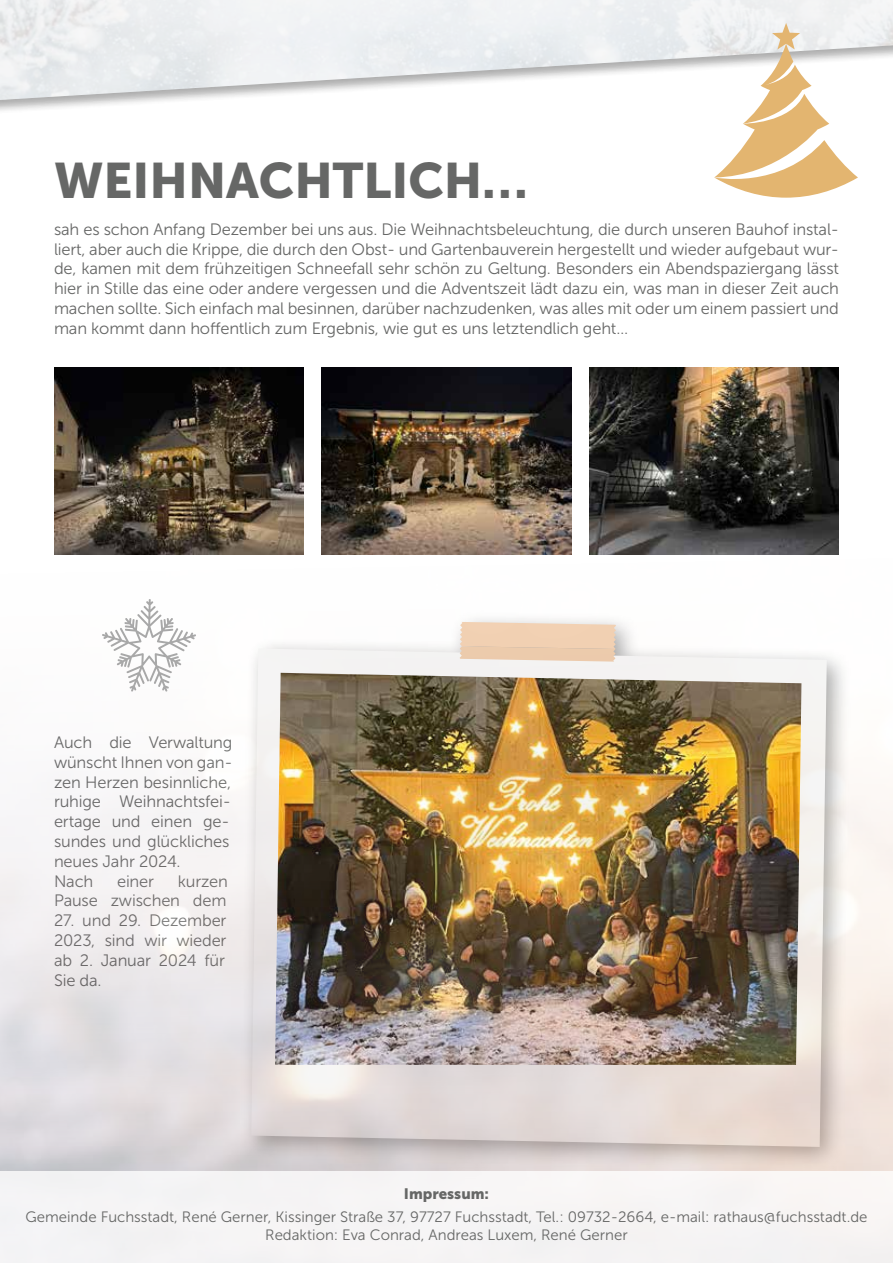
<style>
.page{position:relative;width:893px;height:1263px;background:#fff}
.page>*{position:absolute;margin:0;border:0;box-sizing:border-box;transform-origin:0 0}
.t1{font:49.5px "Museo Sans 900";color:#666766}
.t2{font:16.5px/19.8px "Museo Sans 300";letter-spacing:-.01em;color:#666766;text-align:justify}
.t3{font:15px/18px "Museo Sans 300";color:#666766;text-align:center}
.t4{font:15px "Museo Sans 900";color:#666766}
</style>
<div class="page">
<img style="left:54px;top:368px;width:250px;height:187px">
<img style="left:322px;top:368px;width:249px;height:187px">
<img style="left:589px;top:368px;width:250px;height:187px">
<img style="left:0;top:618px;width:893px;height:553px">
<div style="left:0;top:1171px;width:893px;height:92px;background:#f5f4f4"></div>
<div style="left:0;top:0;width:893px;height:116px;background:#000;opacity:.4"></div>
<img style="left:0;top:0;width:893px;height:102px">
<svg style="left:714px;top:23px;width:144px;height:175px"></svg>
<svg style="left:102px;top:599px;width:95px;height:93px"></svg>
<h1 class="t1" style="left:54px;top:152px;width:475px">WEIHNACHTLICH…</h1>
<p class="t2" style="left:54px;top:219px;width:786px">sah es schon Anfang Dezember bei uns aus. Die Weihnachtsbeleuchtung, die durch unseren Bauhof instal&shy;liert, aber auch die Krippe, die durch den Obst- und Gartenbauverein hergestellt und wieder aufgebaut wur&shy;de, kamen mit dem frühzeitigen Schneefall sehr schön zu Geltung. Besonders ein Abendspaziergang lässt hier in Stille das eine oder andere vergessen und die Adventszeit lädt dazu ein, was man in dieser Zeit auch machen sollte. Sich einfach mal besinnen, darüber nachzudenken, was alles mit oder um einem passiert und man kommt dann hoffentlich zum Ergebnis, wie gut es uns letztendlich geht…</p>
<p class="t2" style="left:54px;top:732px;width:180px;text-align:left">Auch die Verwaltung wünscht Ihnen von gan&shy;zen Herzen besinnliche, ruhige Weihnachtsfei&shy;ertage und einen ge&shy;sundes und glückliches neues Jahr 2024.<br>Nach</p>
<p class="t2" style="left:54px;top:871px;width:175px;text-align:right">kurzen<br>Pause zwischen dem</p>
<p class="t2" style="left:54px;top:911px;width:174px">27. und 29. Dezember 2023, sind wir wieder ab 2. Januar 2024 für Sie da.</p>
<p class="t2" style="left:117px;top:871px;width:39px">einer</p>
<p class="t4" style="left:404px;top:1185px;width:87px">Impressum:</p>
<p class="t3" style="left:25px;top:1207px;width:843px">Gemeinde Fuchsstadt, René Gerner, Kissinger Straße 37, 97727 Fuchsstadt, Tel.: 09732-2664, e-mail: rathaus@fuchsstadt.de<br>Redaktion: Eva Conrad, Andreas Luxem, René Gerner</p>
</div>
